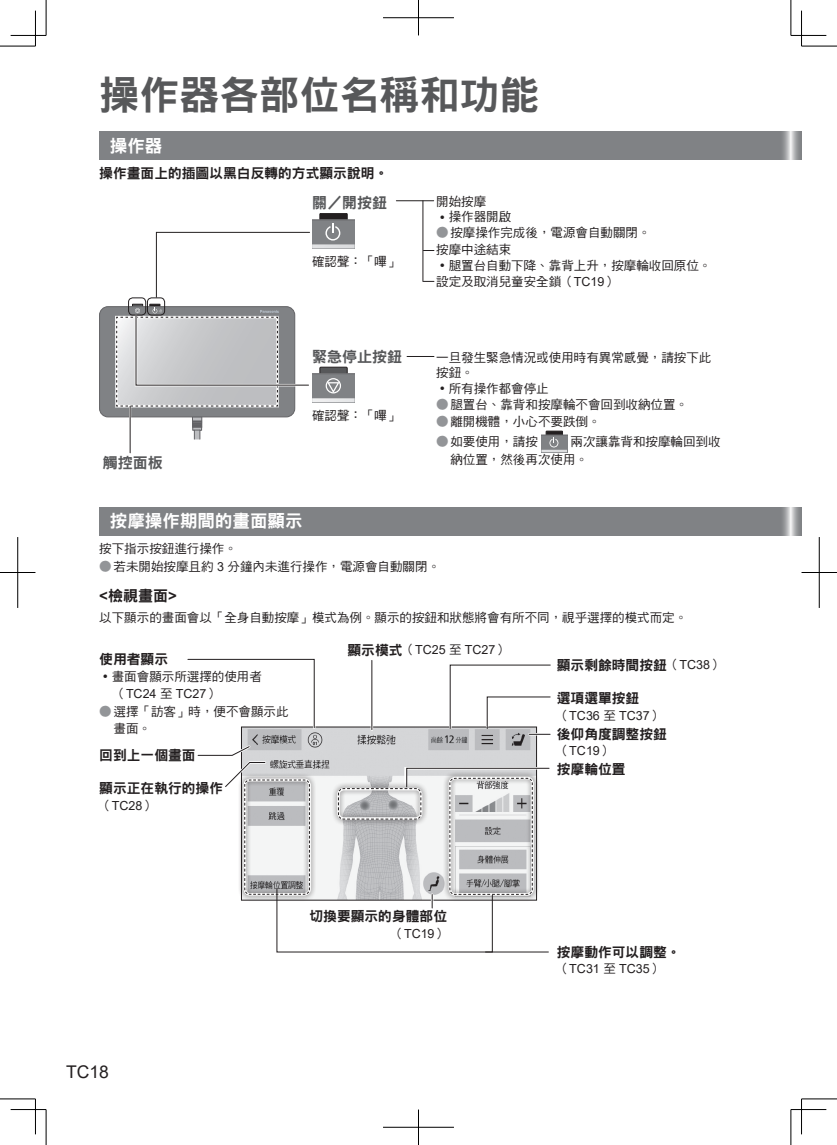
<style>
.page{position:relative;width:837px;height:1145px;background:#fff}
.page>*{position:absolute;margin:0;border:0;box-sizing:border-box;transform-origin:0 0}
.Big_Title{font:40px "DF Hei Std W9";color:#57585a}
.SubHead3{font:17.5px "DF Hei Std W9";color:#fff}
.Page{font:17.5px "Arial";color:#231f20}
.NameBodyM_12pt_80{font:15px "DF Hei Std W9";color:#57585a}
.BodyR_10pt{font:15px "DF Hei Std W9";color:#231f20}
.BodyL_10pt{font:13.75px "DF Hei Std W9";color:#231f20}
.BodyL_10pt-2{font:12.5px/17.5px "DF Hei Std W5";color:#231f20}
.MemoL_10pt_Gray50{font:12.5px/15.6px "DF Hei Std W5";color:#231f20}
.BodyL_10pt-3{font:12.5px "Arial";color:#231f20}
.NameBodyM_12pt_80-2{font:12.5px "DF Hei Std W5";color:#231f20}
.s1{font-family:"Shin Go Pro";font-weight:300}
.s2{font-family:"Shin Go Pro";font-weight:300;color:#939598}
.s3{font-family:"Arial"}
.s4{font-family:"Arial";font-weight:700}
.s5{font-family:"DF Hei Std W9";font-size:13.75px}
.s6{font-family:"DF Hei Std W5"}
.s7{font-family:"DF Hei Std W5";font-size:12.5px}
.s8{font-family:"Arial";font-size:12.5px}
</style>
<div class="page">
<img style="left:243px;top:728px;width:291px;height:15px">
<svg style="left:192px;top:417px;width:10px;height:22px"></svg>
<div style="left:99px;top:307px;width:195px;height:110px;background:#808285;border-radius:8px"></div>
<div style="left:99px;top:306px;width:196px;height:111px;border:1px solid #636366;border-radius:8px"></div>
<div style="left:99px;top:131px;width:702px;height:28px;background:#808285"></div>
<div style="left:99px;top:507px;width:702px;height:28px;background:#808285"></div>
<hr style="left:370px;top:660px;width:3px;height:69px;background:#fff">
<svg style="left:187px;top:658px;width:129px;height:72px"></svg>
<hr style="left:371px;top:660px;width:1px;height:69px;background:#231f20">
<svg style="left:447px;top:664px;width:104px;height:71px"></svg>
<svg style="left:541px;top:431px;width:25px;height:21px"></svg>
<hr style="left:129px;top:406px;width:2px;height:47px;background:#fff">
<hr style="left:130px;top:406px;width:1px;height:47px;background:#231f20">
<svg style="left:115px;top:213px;width:239px;height:195px"></svg>
<div style="left:128px;top:297px;width:18px;height:18px;border:1px solid #231f20;border-radius:4px"></div>
<div style="left:147px;top:297px;width:18px;height:18px;border:1px solid #231f20;border-radius:4px"></div>
<svg style="left:197px;top:743px;width:353px;height:210px"></svg>
<div style="left:780px;top:117px;width:21px;height:942px;background:#fff"></div>
<svg style="left:407px;top:356px;width:27px;height:1px"></svg>
<hr style="left:396px;top:200px;width:37px;height:1px;background:#231f20">
<hr style="left:422px;top:201px;width:1px;height:80px;background:#231f20">
<hr style="left:0;top:46px;width:35px;height:1px;background:#000">
<hr style="left:801px;top:46px;width:35px;height:1px;background:#000">
<hr style="left:0;top:1098px;width:35px;height:1px;background:#000">
<hr style="left:801px;top:1098px;width:35px;height:1px;background:#000">
<hr style="left:46px;top:0;width:1px;height:35px;background:#000">
<hr style="left:46px;top:1109px;width:1px;height:35px;background:#000">
<hr style="left:790px;top:0;width:1px;height:35px;background:#000">
<hr style="left:790px;top:1109px;width:1px;height:35px;background:#000">
<hr style="left:11px;top:35px;width:35px;height:1px;background:#000">
<hr style="left:790px;top:35px;width:36px;height:1px;background:#000">
<hr style="left:11px;top:1109px;width:35px;height:1px;background:#000">
<hr style="left:790px;top:1109px;width:36px;height:1px;background:#000">
<hr style="left:35px;top:11px;width:1px;height:35px;background:#000">
<hr style="left:35px;top:1098px;width:1px;height:36px;background:#000">
<hr style="left:801px;top:11px;width:1px;height:35px;background:#000">
<hr style="left:801px;top:1098px;width:1px;height:36px;background:#000">
<hr style="left:383px;top:18px;width:71px;height:1px;background:#000">
<hr style="left:418px;top:0;width:1px;height:35px;background:#000">
<hr style="left:383px;top:1127px;width:71px;height:1px;background:#000">
<hr style="left:418px;top:1109px;width:1px;height:35px;background:#000">
<hr style="left:0;top:572px;width:35px;height:1px;background:#000">
<hr style="left:18px;top:537px;width:1px;height:71px;background:#000">
<hr style="left:801px;top:572px;width:35px;height:1px;background:#000">
<hr style="left:818px;top:537px;width:1px;height:71px;background:#000">
<p class="Big_Title" style="left:99px;top:73px;width:441px">操作器各部位名稱和功能</p>
<p class="SubHead3" style="left:110px;top:136px;width:54px">操作器</p>
<p class="BodyL_10pt" style="left:99px;top:166px;width:290px">操作畫面上的插圖以黑白反轉的方式顯示說明。</p>
<p class="NameBodyM_12pt_80" style="left:103px;top:455px;width:61px">觸控面板</p>
<p class="NameBodyM_12pt_80" style="left:312px;top:194px;width:76px">關／開按鈕</p>
<p class="MemoL_10pt_Gray50" style="left:436px;top:193px;width:51px">開始按摩</p>
<p class="BodyL_10pt-2" style="left:436px;top:208px;width:76px"><span class="s1">ㅡ</span>操作器開啟</p>
<p class="BodyL_10pt-2" style="left:436px;top:223px;width:216px"><span class="s2">●</span>按摩操作完成後，電源會自動關閉。</p>
<p class="MemoL_10pt_Gray50" style="left:436px;top:242px;width:76px">按摩中途結束</p>
<p class="BodyL_10pt-2" style="left:436px;top:257px;width:276px"><span class="s1">ㅡ</span>腿置台自動下降、靠背上升，按摩輪收回原位。</p>
<p class="MemoL_10pt_Gray50" style="left:436px;top:273px;width:182px">設定及取消兒童安全鎖（<span class="s3">TC19</span>）</p>
<p class="NameBodyM_12pt_80-2" style="left:312px;top:255px;width:89px">確認聲：「嗶」</p>
<p class="NameBodyM_12pt_80" style="left:312px;top:348px;width:91px">緊急停止按鈕</p>
<p class="NameBodyM_12pt_80-2" style="left:312px;top:409px;width:89px">確認聲：「嗶」</p>
<p class="MemoL_10pt_Gray50" style="left:436px;top:349px;width:276px">一旦發生緊急情況或使用時有異常感覺，請按下此按鈕。</p>
<p class="BodyL_10pt-2" style="left:436px;top:379px;width:114px"><span class="s1">ㅡ</span>所有操作都會停止</p>
<p class="BodyL_10pt-2" style="left:436px;top:395px;width:253px"><span class="s2">●</span>腿置台、靠背和按摩輪不會回到收納位置。</p>
<p class="BodyL_10pt-2" style="left:436px;top:412px;width:166px"><span class="s2">●</span>離開機體，小心不要跌倒。</p>
<p class="BodyL_10pt-2" style="left:436px;top:432px;width:103px"><span class="s2">●</span>如要使用，請按</p>
<p class="BodyL_10pt-2" style="left:450px;top:432px;width:271px;line-height:18.1px;text-indent:120px">兩次讓靠背和按摩輪回到收納位置，然後再次使用。</p>
<p class="SubHead3" style="left:110px;top:511px;width:194px">按摩操作期間的畫面顯示</p>
<p class="MemoL_10pt_Gray50" style="left:99px;top:540px;width:139px">按下指示按鈕進行操作。</p>
<p class="BodyL_10pt-2" style="left:99px;top:557px;width:342px"><span class="s2">●</span>若未開始按摩且約 <span class="s3">3</span> 分鐘內未進行操作，電源會自動關閉。</p>
<p class="BodyR_10pt" style="left:99px;top:588px;width:79px"><span class="s4">&lt;</span>檢視畫面<span class="s4">&gt;</span></p>
<p class="BodyL_10pt-2" style="left:99px;top:608px;width:589px">以下顯示的畫面會以「全身自動按摩」模式為例。顯示的按鈕和狀態將會有所不同，視乎選擇的模式而定。</p>
<p class="BodyL_10pt" style="left:99px;top:651px;width:70px">使用者顯示</p>
<p class="BodyL_10pt-2" style="left:113px;top:667px;width:150px;text-indent:-14px"><span class="s1">ㅡ</span>畫面會顯示所選擇的使用者（<span class="s3">TC24</span> 至 <span class="s3">TC27</span>）</p>
<p class="BodyL_10pt-2" style="left:113px;top:702px;width:176px;text-indent:-14px"><span class="s2">●</span>選擇「訪客」時，便不會顯示此畫面。</p>
<p class="BodyL_10pt" style="left:99px;top:747px;width:98px">回到上一個畫面</p>
<p class="BodyL_10pt-3" style="left:347px;top:641px;width:162px"><span class="s5">顯示模式</span><span class="s6">（</span>TC25 <span class="s6">至</span> TC27<span class="s6">）</span></p>
<p class="BodyL_10pt" style="left:556px;top:657px;width:167px">顯示剩餘時間按鈕<span class="s7">（</span><span class="s8">TC38</span><span class="s7">）</span></p>
<p class="BodyL_10pt" style="left:556px;top:690px;width:84px">選項選單按鈕</p>
<p class="BodyL_10pt-3" style="left:556px;top:706px;width:107px"><span class="s6">（</span>TC36 <span class="s6">至</span> TC37<span class="s6">）</span></p>
<p class="BodyL_10pt" style="left:556px;top:726px;width:112px">後仰角度調整按鈕</p>
<p class="BodyL_10pt-3" style="left:556px;top:742px;width:57px"><span class="s6">（</span>TC19<span class="s6">）</span></p>
<p class="BodyL_10pt" style="left:556px;top:761px;width:70px">按摩輪位置</p>
<p class="BodyL_10pt" style="left:99px;top:781px;width:125px">顯示正在執行的操作</p>
<p class="BodyL_10pt-3" style="left:99px;top:796px;width:57px"><span class="s6">（</span>TC28<span class="s6">）</span></p>
<p class="Page" style="left:66px;top:1059px;width:44px">TC18</p>
<p class="BodyL_10pt" style="left:309px;top:908px;width:139px">切換要顯示的身體部位</p>
<p class="BodyL_10pt-3" style="left:391px;top:924px;width:57px"><span class="s6">（</span>TC19<span class="s6">）</span></p>
<p class="BodyL_10pt" style="left:556px;top:944px;width:125px">按摩動作可以調整。</p>
<p class="BodyL_10pt-3" style="left:556px;top:960px;width:107px"><span class="s6">（</span>TC31 <span class="s6">至</span> TC35<span class="s6">）</span></p>
</div>
